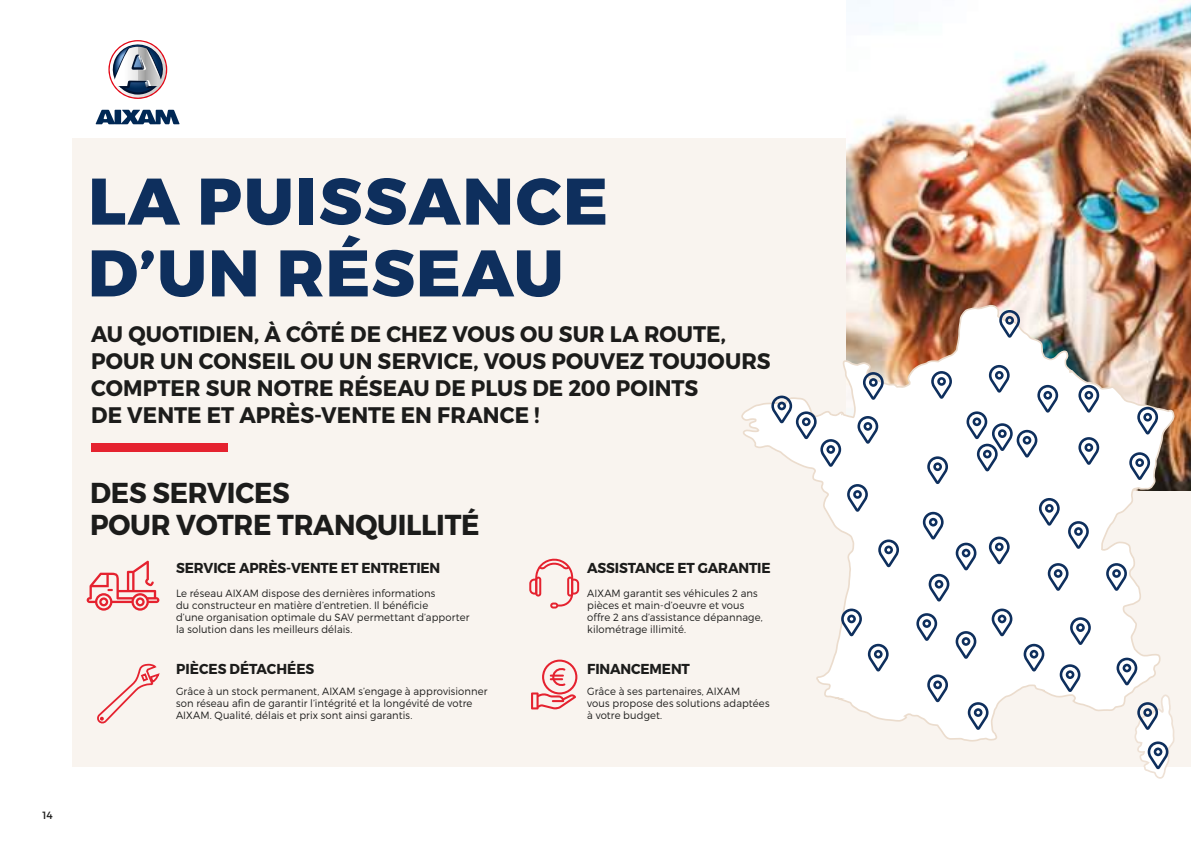
<style>
.page{position:relative;width:1191px;height:851px;background:#fff}
.page>*{position:absolute;margin:0;border:0;box-sizing:border-box;transform-origin:0 0}
.t1{font:800 65.7px/71.7px "Montserrat";letter-spacing:.03em;color:#0e2f5d}
.t2{font:700 28.8px/32.4px "Montserrat";letter-spacing:-.01em;color:#1c1c1b;scale:.95 1}
.t3{font:700 22.5px/27px "Montserrat";letter-spacing:.005em;color:#1c1c1b;scale:.95 1}
.t4{font:700 14.4px "Montserrat";letter-spacing:-.01em;color:#1c1c1b;scale:.95 1}
.t5{font:300 10.5px/12px "Montserrat";letter-spacing:.01em;color:#1c1c1b;scale:.95 1}
.t6{font:10.5px "Montserrat";color:#1c1c1b}
</style>
<div class="page">
<div style="left:72px;top:137px;width:1119px;height:629px;background:#f9f4ef"></div>
<div style="left:91px;top:443px;width:136px;height:9px;background:#e5222f"></div>
<svg style="left:96px;top:110px;width:84px;height:14px"></svg>
<svg style="left:108px;top:41px;width:60px;height:58px"></svg>
<img style="left:846px;top:0;width:345px;height:491px">
<svg style="left:742px;top:303px;width:433px;height:439px"></svg>
<svg style="left:857px;top:416px;width:21px;height:27px"></svg>
<svg style="left:863px;top:372px;width:20px;height:28px"></svg>
<svg style="left:931px;top:371px;width:21px;height:27px"></svg>
<svg style="left:999px;top:310px;width:21px;height:27px"></svg>
<svg style="left:1078px;top:437px;width:21px;height:27px"></svg>
<svg style="left:966px;top:365px;width:92px;height:106px"></svg>
<svg style="left:927px;top:456px;width:21px;height:28px"></svg>
<svg style="left:847px;top:484px;width:21px;height:27px"></svg>
<svg style="left:878px;top:539px;width:21px;height:28px"></svg>
<svg style="left:923px;top:511px;width:20px;height:28px"></svg>
<svg style="left:1047px;top:563px;width:21px;height:27px"></svg>
<svg style="left:1068px;top:521px;width:20px;height:27px"></svg>
<svg style="left:1039px;top:498px;width:20px;height:27px"></svg>
<svg style="left:989px;top:536px;width:20px;height:28px"></svg>
<svg style="left:841px;top:608px;width:21px;height:28px"></svg>
<svg style="left:868px;top:643px;width:20px;height:28px"></svg>
<svg style="left:916px;top:613px;width:21px;height:27px"></svg>
<svg style="left:928px;top:573px;width:21px;height:28px"></svg>
<svg style="left:955px;top:542px;width:21px;height:28px"></svg>
<svg style="left:991px;top:608px;width:21px;height:28px"></svg>
<svg style="left:927px;top:674px;width:21px;height:28px"></svg>
<svg style="left:955px;top:631px;width:21px;height:27px"></svg>
<svg style="left:1070px;top:617px;width:20px;height:27px"></svg>
<svg style="left:1023px;top:643px;width:21px;height:28px"></svg>
<svg style="left:1059px;top:664px;width:21px;height:28px"></svg>
<svg style="left:1106px;top:563px;width:21px;height:27px"></svg>
<svg style="left:1129px;top:452px;width:21px;height:28px"></svg>
<svg style="left:1137px;top:407px;width:21px;height:27px"></svg>
<svg style="left:1078px;top:385px;width:21px;height:27px"></svg>
<svg style="left:967px;top:702px;width:21px;height:27px"></svg>
<svg style="left:1116px;top:657px;width:59px;height:122px"></svg>
<svg style="left:771px;top:395px;width:70px;height:71px"></svg>
<svg style="left:529px;top:558px;width:50px;height:50px"></svg>
<svg style="left:531px;top:659px;width:46px;height:50px"></svg>
<svg style="left:87px;top:560px;width:72px;height:50px"></svg>
<svg style="left:97px;top:664px;width:63px;height:60px"></svg>
<p class="t6" style="left:43px;top:808px;width:12px">14</p>
<h1 class="t1" style="left:88px;top:167px;width:521px">LA PUISSANCE<br>D’UN RÉSEAU</h1>
<h3 class="t3" style="left:91px;top:320px;width:717px">AU QUOTIDIEN, À CÔTÉ DE CHEZ VOUS OU SUR LA ROUTE, POUR UN CONSEIL OU UN SERVICE, VOUS POUVEZ TOUJOURS COMPTER SUR NOTRE RÉSEAU DE PLUS DE 200 POINTS<br>DE VENTE ET APRÈS-VENTE EN FRANCE !</h3>
<h2 class="t2" style="left:90px;top:477px;width:411px">DES SERVICES<br>POUR VOTRE TRANQUILLITÉ</h2>
<h3 class="t4" style="left:176px;top:558px;width:280px">SERVICE APRÈS-VENTE ET ENTRETIEN</h3>
<h3 class="t4" style="left:587px;top:558px;width:195px">ASSISTANCE ET GARANTIE</h3>
<p class="t5" style="left:176px;top:587px;width:310px">Le réseau AIXAM dispose des dernières informations<br>du constructeur en matière d’entretien. Il bénéficie<br>d’une organisation optimale du SAV permettant d’apporter la solution dans les meilleurs délais.</p>
<p class="t5" style="left:587px;top:587px;width:186px">AIXAM garantit ses véhicules 2 ans pièces et main-d’oeuvre et vous offre 2 ans d’assistance dépannage, kilométrage illimité.</p>
<h3 class="t4" style="left:176px;top:659px;width:147px">PIÈCES DÉTACHÉES</h3>
<h3 class="t4" style="left:587px;top:659px;width:110px">FINANCEMENT</h3>
<p class="t5" style="left:176px;top:685px;width:329px">Grâce à un stock permanent, AIXAM s’engage à approvisionner son réseau afin de garantir l’intégrité et la longévité de votre<br>AIXAM. Qualité, délais et prix sont ainsi garantis.</p>
<p class="t5" style="left:587px;top:685px;width:193px">Grâce à ses partenaires, AIXAM<br>vous propose des solutions adaptées à votre budget.</p>
</div>
